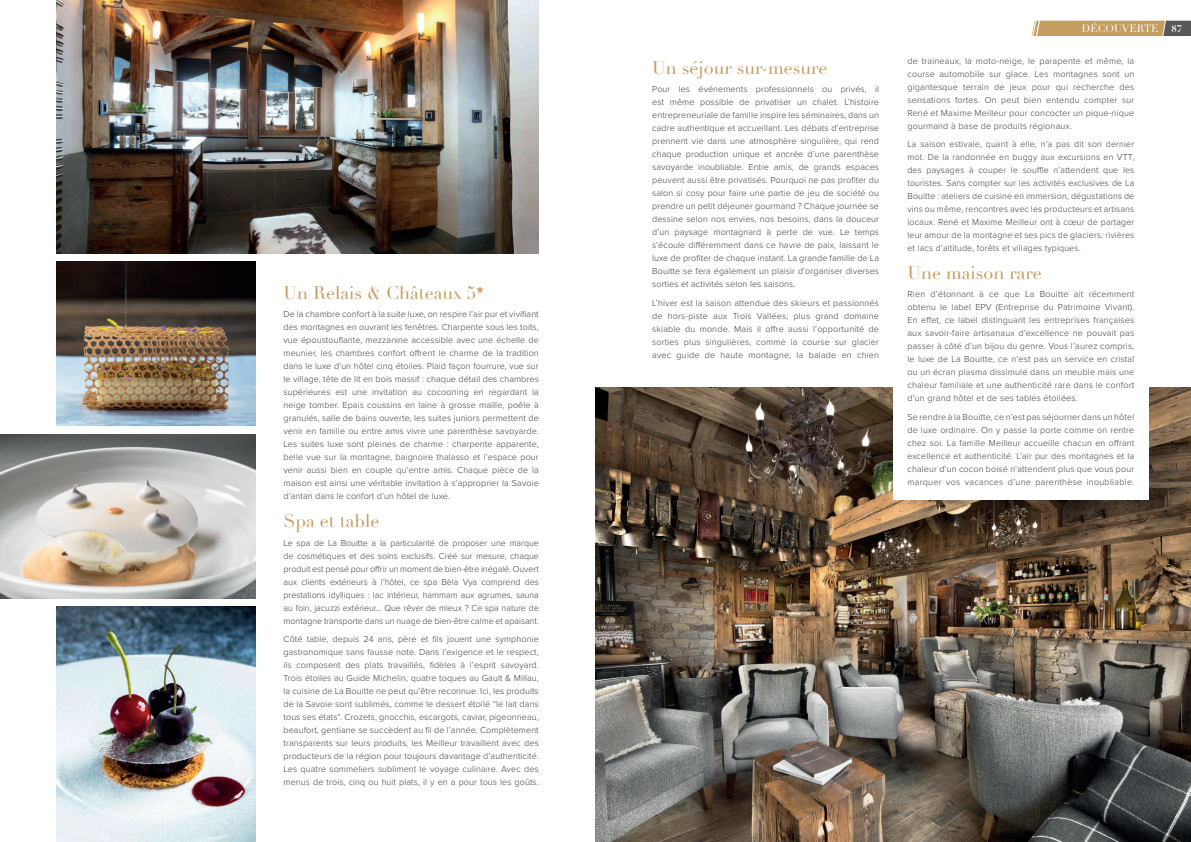
<style>
.page{position:relative;width:1191px;height:842px;background:#fff}
.page>*{position:absolute;margin:0;border:0;box-sizing:border-box;transform-origin:0 0}
.t1{font:18px "Didot";color:#c39e60}
.t2{font:10.4px "Didot";color:#fff}
.t3{font:300 9px/13px "Proxima Nova";letter-spacing:.02em;color:#3e3e3f;text-align:justify}
.s1{font-family:"Didot LT Pro";font-weight:700;font-size:9.6px}
</style>
<div class="page">
<img style="left:595px;top:387px;width:596px;height:455px">
<img style="left:57px;top:262px;width:198px;height:164px">
<img style="left:0;top:434px;width:255px;height:164px">
<img style="left:57px;top:607px;width:198px;height:235px">
<img style="left:57px;top:0;width:482px;height:253px">
<div style="left:893px;top:315px;width:255px;height:185px;background:#fff"></div>
<svg style="left:1031px;top:21px;width:160px;height:15px;background:#b39564"></svg>
<h1 class="t1" style="left:283px;top:282px;width:202px">Un Relais &amp; Châteaux 5<sup>★</sup></h1>
<p class="t3" style="left:283px;top:307px;width:257px">De la chambre confort à la suite luxe, on respire l’air pur et vivifiant des montagnes en ouvrant les fenêtres. Charpente sous les toits, vue époustouflante, mezzanine accessible avec une échelle de meunier, les chambres confort offrent le charme de la tradition dans le luxe d’un hôtel cinq étoiles. Plaid façon fourrure, vue sur le village, tête de lit en bois massif : chaque détail des chambres supérieures est une invitation au cocooning en regardant la neige tomber. Epais coussins en laine à grosse maille, poêle à granulés, salle de bains ouverte, les suites juniors permettent de venir en famille ou entre amis vivre une parenthèse savoyarde.<br>Les suites luxe sont pleines de charme : charpente apparente, belle vue sur la montagne, baignoire thalasso et l’espace pour venir aussi bien en couple qu’entre amis. Chaque pièce de la maison est ainsi une véritable invitation à s’approprier la Savoie d’antan dans le confort d’un hôtel de luxe.</p>
<h1 class="t1" style="left:283px;top:510px;width:97px">Spa et table</h1>
<p class="t3" style="left:283px;top:536px;width:257px">Le spa de La Bouitte a la particularité de proposer une marque de cosmétiques et des soins exclusifs. Créé sur mesure, chaque produit est pensé pour offrir un moment de bien-être inégalé. Ouvert aux clients extérieurs à l’hôtel, ce spa Bèla Vya comprend des prestations idylliques : lac intérieur, hammam aux agrumes, sauna au foin, jacuzzi extérieur… Que rêver de mieux ? Ce spa nature de montagne transporte dans un nuage de bien-être calme et apaisant.</p>
<p class="t3" style="left:283px;top:632px;width:257px">Côté table, depuis 24 ans, père et fils jouent une symphonie gastronomique sans fausse note. Dans l’exigence et le respect, ils composent des plats travaillés, fidèles à l’esprit savoyard.<br>Trois étoiles au Guide Michelin, quatre toques au Gault &amp; Millau, la cuisine de La Bouitte ne peut qu’être reconnue. Ici, les produits de la Savoie sont sublimés, comme le dessert étoilé “le lait dans tous ses états”. Crozets, gnocchis, escargots, caviar, pigeonneau, beaufort, gentiane se succèdent au fil de l’année. Complètement transparents sur leurs produits, les Meilleur travaillent avec des producteurs de la région pour toujours davantage d’authenticité.<br>Les quatre sommeliers subliment le voyage culinaire. Avec des menus de trois, cinq ou huit plats, il y en a pour tous les goûts.</p>
<h1 class="t1" style="left:652px;top:57px;width:177px">Un séjour sur-mesure</h1>
<p class="t3" style="left:652px;top:82px;width:228px">Pour les événements professionnels ou privés, il est même possible de privatiser un chalet. L’histoire entrepreneuriale de famille inspire les séminaires, dans un cadre authentique et accueillant. Les débats d’entreprise prennent vie dans une atmosphère singulière, qui rend chaque production unique et ancrée d’une parenthèse savoyarde inoubliable. Entre amis, de grands espaces peuvent aussi être privatisés. Pourquoi ne pas profiter du salon si cosy pour faire une partie de jeu de société ou prendre un petit déjeuner gourmand ? Chaque journée se dessine selon nos envies, nos besoins, dans la douceur d’un paysage montagnard à perte de vue. Le temps s’écoule différemment dans ce havre de paix, laissant le luxe de profiter de chaque instant. La grande famille de La Bouitte se fera également un plaisir d’organiser diverses sorties et activités selon les saisons.</p>
<p class="t3" style="left:652px;top:296px;width:228px">L’hiver est la saison attendue des skieurs et passionnés de hors-piste aux Trois Vallées, plus grand domaine skiable du monde. Mais il offre aussi l’opportunité de sorties plus singulières, comme la course sur glacier avec guide de haute montagne, la balade en chien</p>
<p class="t2" style="left:1082px;top:22px;width:102px">DÉCOUVERTE <span class="s1">87</span></p>
<p class="t3" style="left:907px;top:54px;width:228px">de traineaux, la moto-neige, le parapente et même, la course automobile sur glace. Les montagnes sont un gigantesque terrain de jeux pour qui recherche des sensations fortes. On peut bien entendu compter sur René et Maxime Meilleur pour concocter un pique-nique gourmand à base de produits régionaux.</p>
<p class="t3" style="left:907px;top:137px;width:228px">La saison estivale, quant à elle, n’a pas dit son dernier mot. De la randonnée en buggy aux excursions en VTT, des paysages à couper le souffle n’attendent que les touristes. Sans compter sur les activités exclusives de La Bouitte : ateliers de cuisine en immersion, dégustations de vins ou même, rencontres avec les producteurs et artisans locaux. René et Maxime Meilleur ont à cœur de partager leur amour de la montagne et ses pics de glaciers, rivières et lacs d’altitude, forêts et villages typiques.</p>
<h1 class="t1" style="left:907px;top:262px;width:136px">Une maison rare</h1>
<p class="t3" style="left:907px;top:287px;width:228px">Rien d’étonnant à ce que La Bouitte ait récemment obtenu le label EPV (Entreprise du Patrimoine Vivant).<br>En effet, ce label distinguant les entreprises françaises aux savoir-faire artisanaux d’excellence ne pouvait pas passer à côté d’un bijou du genre. Vous l’aurez compris, le luxe de La Bouitte, ce n’est pas un service en cristal ou un écran plasma dissimulé dans un meuble mais une chaleur familiale et une authenticité rare dans le confort d’un grand hôtel et de ses tables étoilées.</p>
<p class="t3" style="left:907px;top:410px;width:228px">Se rendre à la Bouitte, ce n’est pas séjourner dans un hôtel de luxe ordinaire. On y passe la porte comme on rentre chez soi. La famille Meilleur accueille chacun en offrant excellence et authenticité. L’air pur des montagnes et la chaleur d’un cocon boisé n’attendent plus que vous pour marquer vos vacances d’une parenthèse inoubliable.</p>
</div>
